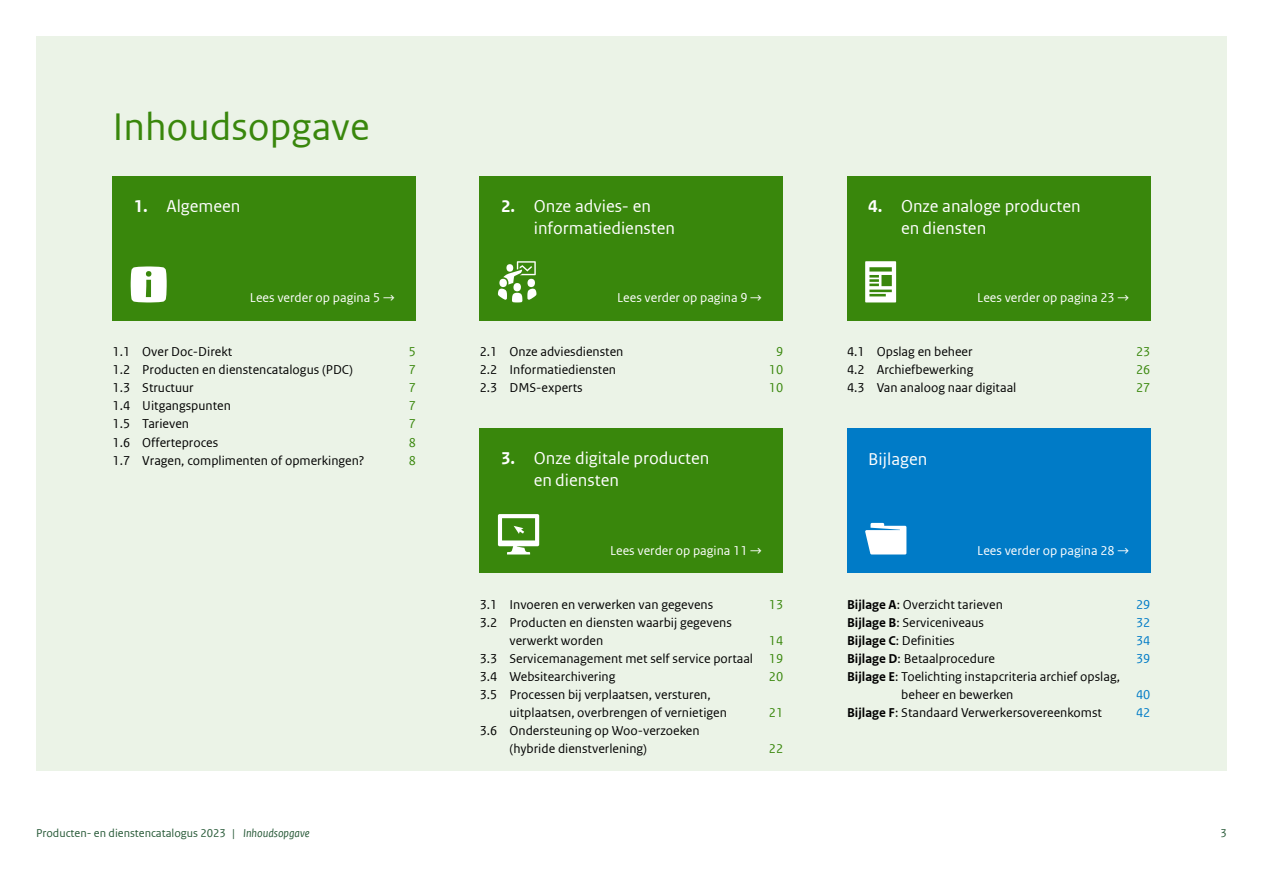
<style>
.page{position:relative;width:1263px;height:893px;background:#fff}
.page>*{position:absolute;margin:0;border:0;box-sizing:border-box;transform-origin:0 0}
.ToC_Title{font:40.5px "Rijksoverheid Sans Web Text";color:#39870c}
.t1{font:18px/21.6px "Rijksoverheid Sans Web Text";color:#fff}
.t2{font:13.5px/18px "Rijksoverheid Sans Web Text";color:#000}
.ToC_Body_Verwijzing{font:13.5px "Rijksoverheid Sans Web Text Regular 2";color:#fff}
.t3{font:13.5px "Rijksoverheid Sans Web Text";color:#39870c}
.t4{font:13.5px "Rijksoverheid Sans Web Text";color:#007bc7}
.t5{font:12px "Rijksoverheid Sans Web Text";color:#275937}
.s1{font-weight:700}
.s2{font-family:"Rijksoverheid Sans Web Text Regular 2"}
.s3{color:#39870c}
.s4{font-style:italic}
</style>
<div class="page">
<div style="left:36px;top:36px;width:1191px;height:734px;background:#ebf3e7"></div>
<div style="left:112px;top:176px;width:304px;height:144px;background:#39870c"></div>
<div style="left:480px;top:176px;width:303px;height:144px;background:#39870c"></div>
<div style="left:480px;top:428px;width:303px;height:144px;background:#39870c"></div>
<div style="left:847px;top:428px;width:303px;height:144px;background:#007bc7"></div>
<div style="left:847px;top:176px;width:303px;height:144px;background:#39870c"></div>
<svg style="left:131px;top:266px;width:36px;height:36px"></svg>
<svg style="left:498px;top:261px;width:38px;height:41px"></svg>
<div style="left:506px;top:264px;width:7px;height:8px;background:#fff;border-radius:50%"></div>
<svg style="left:498px;top:514px;width:41px;height:40px"></svg>
<svg style="left:865px;top:261px;width:31px;height:41px"></svg>
<svg style="left:865px;top:523px;width:41px;height:31px"></svg>
<p class="ToC_Title" style="left:112px;top:104px;width:259px">Inhoudsopgave</p>
<p class="t1" style="left:134px;top:196px;width:108px"><span class="s1">1.</span> Algemeen</p>
<p class="ToC_Body_Verwijzing" style="left:250px;top:290px;width:146px">Lees verder op pagina 5 →</p>
<p class="t1" style="left:534px;top:196px;width:143px;text-indent:-33px"><span class="s1">2.</span> Onze advies- en informatiediensten</p>
<p class="ToC_Body_Verwijzing" style="left:617px;top:290px;width:146px">Lees verder op pagina 9 →</p>
<p class="t2" style="left:112px;top:343px;width:121px">1.1 Over Doc-Direkt</p>
<p class="t3" style="left:409px;top:344px;width:9px">5</p>
<p class="t2" style="left:112px;top:361px;width:242px">1.2 Producten en dienstencatalogus (PDC)</p>
<p class="t3" style="left:409px;top:362px;width:9px">7</p>
<p class="t2" style="left:112px;top:379px;width:83px">1.3 Structuur</p>
<p class="t3" style="left:409px;top:380px;width:9px">7</p>
<p class="t2" style="left:112px;top:397px;width:120px">1.4 Uitgangspunten</p>
<p class="t3" style="left:409px;top:398px;width:9px">7</p>
<p class="t2" style="left:112px;top:415px;width:78px">1.5 Tarieven</p>
<p class="t3" style="left:409px;top:416px;width:9px">7</p>
<p class="t2" style="left:112px;top:433px;width:107px">1.6 Offerteproces</p>
<p class="t3" style="left:409px;top:434px;width:9px">8</p>
<p class="t2" style="left:112px;top:451px;width:254px">1.7 Vragen, complimenten of opmerkingen?</p>
<p class="t3" style="left:409px;top:452px;width:9px">8</p>
<p class="t1" style="left:534px;top:448px;width:177px;text-indent:-33px"><span class="s1">3.</span> Onze digitale producten <span class="s2">en diensten</span></p>
<p class="t2" style="left:480px;top:343px;width:145px">2.1 Onze adviesdiensten</p>
<p class="t3" style="left:776px;top:344px;width:9px">9</p>
<p class="t2" style="left:480px;top:361px;width:138px">2.2 Informatiediensten</p>
<p class="t3" style="left:769px;top:362px;width:16px">10</p>
<p class="t2" style="left:480px;top:379px;width:104px">2.3 DMS-experts</p>
<p class="t3" style="left:769px;top:380px;width:16px">10</p>
<p class="ToC_Body_Verwijzing" style="left:610px;top:542px;width:153px">Lees verder op pagina 11 →</p>
<p class="t2" style="left:480px;top:595px;width:235px">3.1 Invoeren en verwerken van gegevens</p>
<p class="t3" style="left:769px;top:596px;width:16px">13</p>
<p class="t2" style="left:509px;top:613px;width:224px;text-indent:-30px">3.2 Producten en diensten waarbij gegevens <span class="s2">verwerkt worden</span></p>
<p class="t3" style="left:769px;top:632px;width:16px">14</p>
<p class="t2" style="left:480px;top:649px;width:305px">3.3 Servicemanagement met self service portaal <span class="s3">19</span></p>
<p class="t2" style="left:480px;top:667px;width:137px">3.4 Websitearchivering</p>
<p class="t3" style="left:769px;top:668px;width:16px">20</p>
<p class="t2" style="left:509px;top:685px;width:219px;text-indent:-30px">3.5 Processen bij verplaatsen, versturen, <span class="s2">uitplaatsen, overbrengen of vernietigen</span></p>
<p class="t3" style="left:769px;top:704px;width:16px">21</p>
<p class="t2" style="left:509px;top:721px;width:192px;text-indent:-30px">3.6 Ondersteuning op Woo-verzoeken (hybride dienstverlening)</p>
<p class="t3" style="left:769px;top:740px;width:16px">22</p>
<p class="t1" style="left:901px;top:196px;width:181px;text-indent:-33px"><span class="s1">4.</span> Onze analoge producten <span class="s2">en diensten</span></p>
<p class="ToC_Body_Verwijzing" style="left:977px;top:290px;width:153px">Lees verder op pagina 23 →</p>
<p class="t2" style="left:847px;top:343px;width:127px">4.1 Opslag en beheer</p>
<p class="t3" style="left:1136px;top:344px;width:16px">23</p>
<p class="t2" style="left:847px;top:361px;width:128px">4.2 Archiefbewerking</p>
<p class="t3" style="left:1136px;top:362px;width:16px">26</p>
<p class="t2" style="left:847px;top:379px;width:171px">4.3 Van analoog naar digitaal</p>
<p class="t3" style="left:1136px;top:380px;width:16px">27</p>
<p class="t1" style="left:868px;top:448px;width:61px">Bijlagen</p>
<p class="ToC_Body_Verwijzing" style="left:977px;top:542px;width:153px">Lees verder op pagina 28 →</p>
<p class="t2" style="left:847px;top:595px;width:157px"><span class="s1">Bijlage A</span>: Overzicht tarieven</p>
<p class="t4" style="left:1136px;top:596px;width:16px">29</p>
<p class="t2" style="left:847px;top:613px;width:139px"><span class="s1">Bijlage B</span>: Serviceniveaus</p>
<p class="t4" style="left:1136px;top:614px;width:16px">32</p>
<p class="t2" style="left:847px;top:631px;width:109px"><span class="s1">Bijlage C</span>: Definities</p>
<p class="t4" style="left:1136px;top:632px;width:16px">34</p>
<p class="t2" style="left:847px;top:649px;width:150px"><span class="s1">Bijlage D</span>: Betaalprocedure</p>
<p class="t4" style="left:1136px;top:650px;width:16px">39</p>
<p class="t2" style="left:901px;top:667px;width:220px;text-indent:-54px"><span class="s1">Bijlage E</span>: Toelichting instapcriteria archief opslag, beheer en bewerken</p>
<p class="t4" style="left:1136px;top:686px;width:16px">40</p>
<p class="t2" style="left:847px;top:703px;width:256px"><span class="s1">Bijlage F</span>: Standaard Verwerkersovereenkomst</p>
<p class="t4" style="left:1136px;top:704px;width:16px">42</p>
<p class="t5" style="left:36px;top:826px;width:275px">Producten- en dienstencatalogus 2023 | <span class="s4">Inhoudsopgave</span></p>
<p class="t5" style="left:1220px;top:826px;width:8px">3</p>
</div>
